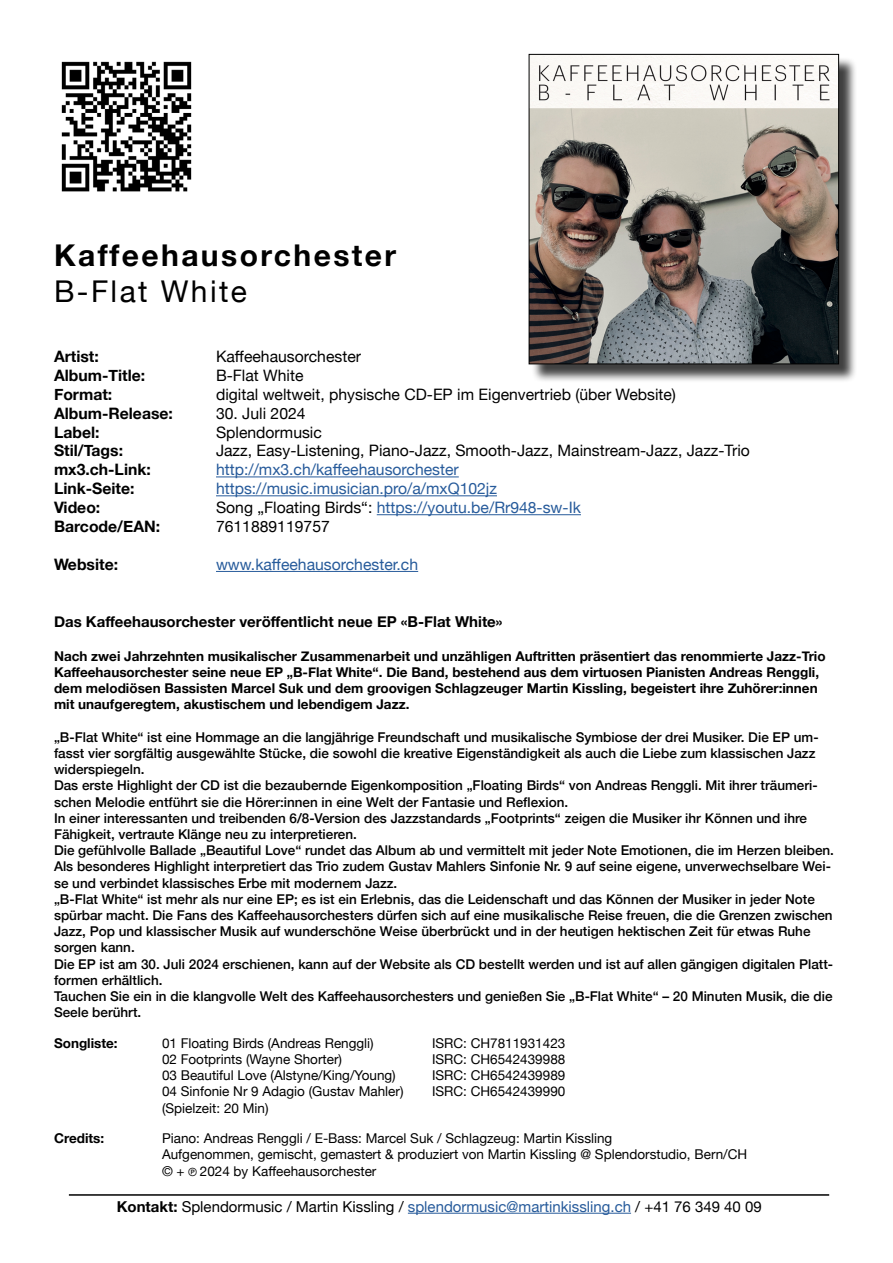
<style>
.page{position:relative;width:893px;height:1263px;background:#fff}
.page>*{position:absolute;margin:0;border:0;box-sizing:border-box;transform-origin:0 0}
.t1{font:700 30px "Helvetica Neue";letter-spacing:.08em;color:#000}
.t2{font:30px "Helvetica Neue";letter-spacing:.08em;color:#000}
.t3{font:15.75px "Helvetica Neue";color:#000}
.t4{font:15.75px "Helvetica Neue";color:#275b9b}
.t5{font:700 15.75px "Helvetica Neue";color:#000}
.t6{font:15px "Helvetica Neue";color:#000}
.t7{font:700 15px "Helvetica Neue";color:#000}
.t8{font:500 13.5px/16.2px "Helvetica Neue";color:#000}
.t9{font:13.5px/16.2px "Helvetica Neue";color:#000}
.t10{font:700 13.5px/16.2px "Helvetica Neue";color:#000}
.s1{color:#000}
.s2{font-family:"Arial";font-size:11.25px}
.s3{font-weight:700}
.s4{color:#275b9b}
</style>
<div class="page">
<div style="left:531px;top:57px;width:326px;height:326px;background:#000;opacity:.75"></div>
<img style="left:531px;top:56px;width:306px;height:306px">
<div style="left:529px;top:54px;width:310px;height:310px;border:1px solid #000"></div>
<hr style="left:216px;top:476px;width:243px;height:1px;background:#275b9b">
<hr style="left:216px;top:495px;width:281px;height:1px;background:#275b9b">
<hr style="left:377px;top:514px;width:204px;height:1px;background:#275b9b">
<hr style="left:216px;top:571px;width:202px;height:1px;background:#275b9b">
<hr style="left:408px;top:1213px;width:223px;height:1px;background:#275b9b">
<hr style="left:69px;top:1194px;width:760px;height:2px;background:#000">
<img style="left:61px;top:61px;width:131px;height:131px">
<h1 class="t1" style="left:54px;top:232px;width:344px">Kaffeehausorchester</h1>
<h1 class="t2" style="left:54px;top:270px;width:195px">B-Flat White</h1>
<p class="t5" style="left:54px;top:344px;width:46px">Artist:</p>
<p class="t3" style="left:216px;top:345px;width:147px">Kaffeehausorchester</p>
<p class="t5" style="left:54px;top:363px;width:93px">Album-Title:</p>
<p class="t3" style="left:216px;top:364px;width:89px">B-Flat White</p>
<p class="t5" style="left:54px;top:382px;width:60px">Format:</p>
<p class="t3" style="left:216px;top:383px;width:461px">digital weltweit, physische CD-EP im Eigenvertrieb (über Website)</p>
<p class="t5" style="left:54px;top:401px;width:120px">Album-Release:</p>
<p class="t3" style="left:216px;top:402px;width:91px">30. Juli 2024</p>
<p class="t5" style="left:54px;top:420px;width:47px">Label:</p>
<p class="t3" style="left:216px;top:421px;width:107px">Splendormusic</p>
<p class="t5" style="left:54px;top:438px;width:71px">Stil/Tags:</p>
<p class="t3" style="left:216px;top:439px;width:535px">Jazz, Easy-Listening, Piano-Jazz, Smooth-Jazz, Mainstream-Jazz, Jazz-Trio</p>
<p class="t5" style="left:54px;top:457px;width:98px">mx3.ch-Link:</p>
<p class="t4" style="left:216px;top:458px;width:244px">http://mx3.ch/kaffeehausorchester</p>
<p class="t5" style="left:54px;top:476px;width:82px">Link-Seite:</p>
<p class="t4" style="left:216px;top:477px;width:282px">https://music.imusician.pro/a/mxQ102jz</p>
<p class="t5" style="left:54px;top:495px;width:48px">Video:</p>
<p class="t4" style="left:216px;top:496px;width:366px"><span class="s1">Song „Floating Birds“:</span> https://youtu.be/Rr948-sw-Ik</p>
<p class="t5" style="left:54px;top:514px;width:108px">Barcode/EAN:</p>
<p class="t3" style="left:216px;top:515px;width:115px">7611889119757</p>
<p class="t5" style="left:54px;top:552px;width:66px">Website:</p>
<p class="t4" style="left:216px;top:553px;width:204px">www.kaffeehausorchester.ch</p>
<p class="t7" style="left:54px;top:609px;width:450px">Das Kaffeehausorchester veröffentlicht neue EP «B-Flat White»</p>
<p class="t10" style="left:54px;top:648px;width:773px">Nach zwei Jahrzehnten musikalischer Zusammenarbeit und unzähligen Auftritten präsentiert das renommierte Jazz-Trio Kaffeehausorchester seine neue EP „B-Flat White“. Die Band, bestehend aus dem virtuosen Pianisten Andreas Renggli, dem melodiösen Bassisten Marcel Suk und dem groovigen Schlagzeuger Martin Kissling, begeistert ihre Zuhörer:innen mit unaufgeregtem, akustischem und lebendigem Jazz.</p>
<p class="t8" style="left:54px;top:728px;width:781px">„B-Flat White“ ist eine Hommage an die langjährige Freundschaft und musikalische Symbiose der drei Musiker. Die EP um&shy;fasst vier sorgfältig ausgewählte Stücke, die sowohl die kreative Eigenständigkeit als auch die Liebe zum klassischen Jazz widerspiegeln.<br>Das erste Highlight der CD ist die bezaubernde Eigenkomposition „Floating Birds“ von Andreas Renggli. Mit ihrer träumeri&shy;schen Melodie entführt sie die Hörer:innen in eine Welt der Fantasie und Reflexion.<br>In einer interessanten und treibenden 6/8-Version des Jazzstandards „Footprints“ zeigen die Musiker ihr Können und ihre Fähigkeit, vertraute Klänge neu zu interpretieren.<br>Die gefühlvolle Ballade „Beautiful Love“ rundet das Album ab und vermittelt mit jeder Note Emotionen, die im Herzen bleiben.<br>Als besonderes Highlight interpretiert das Trio zudem Gustav Mahlers Sinfonie Nr. 9 auf seine eigene, unverwechselbare Wei&shy;se und verbindet klassisches Erbe mit modernem Jazz.<br>„B-Flat White“ ist mehr als nur eine EP; es ist ein Erlebnis, das die Leidenschaft und das Können der Musiker in jeder Note spürbar macht. Die Fans des Kaffeehausorchesters dürfen sich auf eine musikalische Reise freuen, die die Grenzen zwischen Jazz, Pop und klassischer Musik auf wunderschöne Weise überbrückt und in der heutigen hektischen Zeit für etwas Ruhe sorgen kann.<br>Die EP ist am 30. Juli 2024 erschienen, kann auf der Website als CD bestellt werden und ist auf allen gängigen digitalen Platt&shy;formen erhältlich.<br>Tauchen Sie ein in die klangvolle Welt des Kaffeehausorchesters und genießen Sie „B-Flat White“ – 20 Minuten Musik, die die Seele berührt.</p>
<p class="t10" style="left:54px;top:1035px;width:65px">Songliste:</p>
<p class="t9" style="left:162px;top:1036px;width:213px">01 Floating Birds (Andreas Renggli)</p>
<p class="t9" style="left:432px;top:1036px;width:135px">ISRC: CH7811931423</p>
<p class="t9" style="left:162px;top:1052px;width:182px">02 Footprints (Wayne Shorter)</p>
<p class="t9" style="left:432px;top:1052px;width:135px">ISRC: CH6542439988</p>
<p class="t9" style="left:162px;top:1068px;width:235px">03 Beautiful Love (Alstyne/King/Young)</p>
<p class="t9" style="left:432px;top:1068px;width:135px">ISRC: CH6542439989</p>
<p class="t9" style="left:162px;top:1084px;width:243px">04 Sinfonie Nr 9 Adagio (Gustav Mahler)</p>
<p class="t9" style="left:432px;top:1084px;width:135px">ISRC: CH6542439990</p>
<p class="t9" style="left:162px;top:1100px;width:108px">(Spielzeit: 20 Min)</p>
<p class="t10" style="left:54px;top:1131px;width:52px">Credits:</p>
<p class="t9" style="left:162px;top:1131px;width:587px">Piano: Andreas Renggli / E-Bass: Marcel Suk / Schlagzeug: Martin Kissling<br>Aufgenommen, gemischt, gemastert &amp; produziert von Martin Kissling @ Splendorstudio, Bern/CH © + <span class="s2">℗</span> 2024 by Kaffeehausorchester</p>
<p class="t6" style="left:117px;top:1195px;width:647px"><span class="s3">Kontakt:</span> Splendormusic / Martin Kissling / <span class="s4">splendormusic@martinkissling.ch</span> / +41 76 349 40 09</p>
</div>
